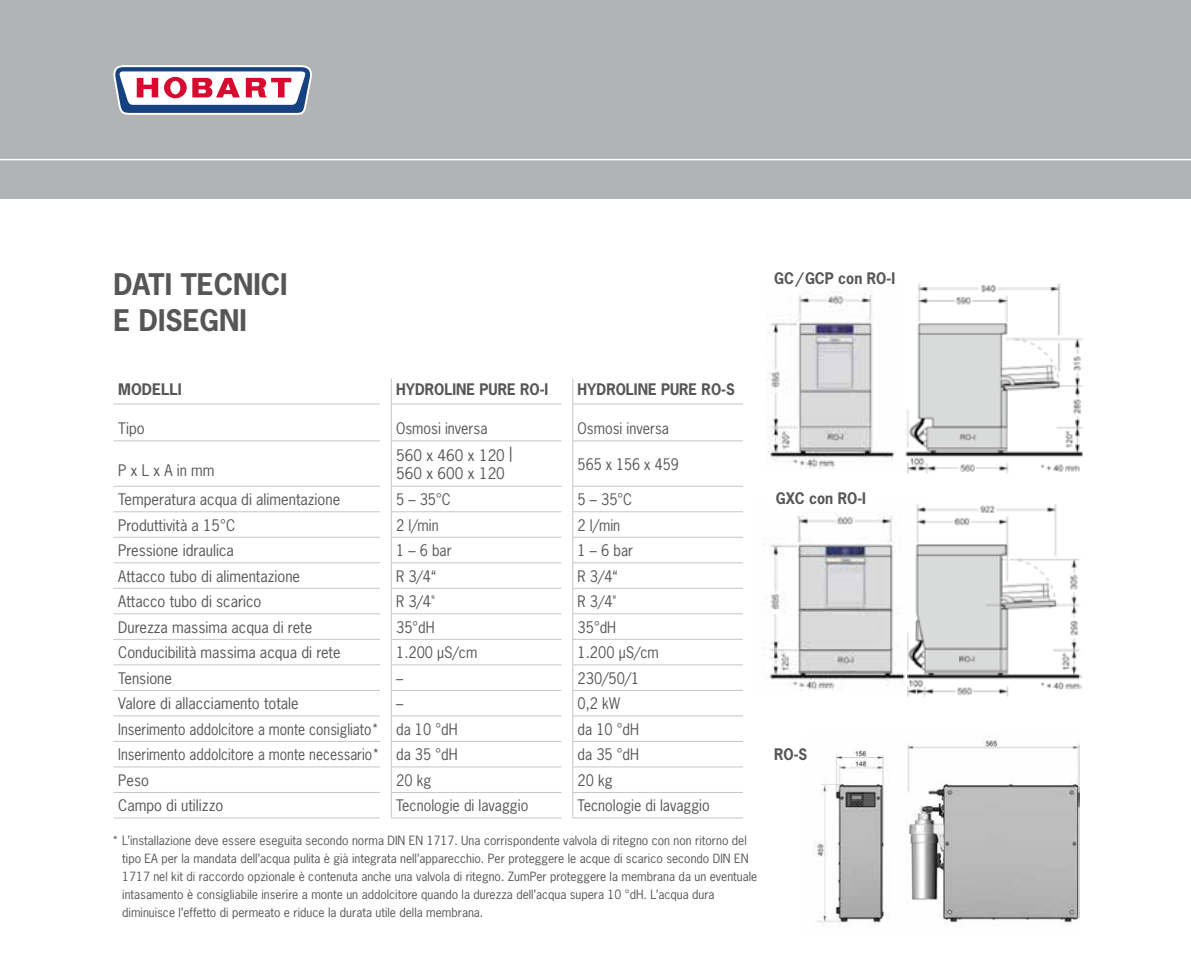
<style>
.page{position:relative;width:1191px;height:964px;background:#fff}
.page>*{position:absolute;margin:0;border:0;box-sizing:border-box;transform-origin:0 0}
.t1{font:700 28px/36px "News Gothic";color:#565656}
.t2{font:15px/18px "News Gothic";color:#565656}
.t3{font:15px "News Gothic";color:#565656;scale:.95 1}
.t4{font:15px "News Gothic";color:#565656;scale:.92 1}
.t5{font:700 15px "News Gothic";color:#565656;scale:.95 1}
.t6{font:15px "News Gothic";color:#565656;scale:.93 1}
.t7{font:700 15px "News Gothic";color:#565656}
.t8{font:12px/18px "News Gothic";color:#565656}
</style>
<div class="page">
<img style="left:769px;top:504px;width:150px;height:186px">
<img style="left:907px;top:505px;width:174px;height:192px">
<img style="left:767px;top:291px;width:128px;height:178px">
<img style="left:905px;top:283px;width:178px;height:191px">
<img style="left:813px;top:735px;width:266px;height:189px">
<hr style="left:113px;top:403px;width:267px;height:1px;background:#c5c6c6">
<hr style="left:391px;top:403px;width:170px;height:1px;background:#c5c6c6">
<hr style="left:572px;top:403px;width:171px;height:1px;background:#c5c6c6">
<svg style="left:391px;top:378px;width:1px;height:62px"></svg>
<svg style="left:572px;top:378px;width:1px;height:62px"></svg>
<hr style="left:113px;top:440px;width:267px;height:1px;background:#c5c6c6">
<hr style="left:391px;top:440px;width:170px;height:1px;background:#c5c6c6">
<hr style="left:391px;top:441px;width:1px;height:45px;background:#c5c6c6">
<hr style="left:572px;top:440px;width:171px;height:1px;background:#c5c6c6">
<hr style="left:572px;top:441px;width:1px;height:45px;background:#c5c6c6">
<hr style="left:113px;top:486px;width:267px;height:1px;background:#c5c6c6">
<hr style="left:391px;top:486px;width:170px;height:1px;background:#c5c6c6">
<hr style="left:572px;top:486px;width:171px;height:1px;background:#c5c6c6">
<hr style="left:113px;top:511px;width:267px;height:1px;background:#c5c6c6">
<hr style="left:391px;top:511px;width:170px;height:1px;background:#c5c6c6">
<hr style="left:572px;top:511px;width:171px;height:1px;background:#c5c6c6">
<hr style="left:113px;top:537px;width:267px;height:1px;background:#c5c6c6">
<hr style="left:391px;top:537px;width:170px;height:1px;background:#c5c6c6">
<hr style="left:572px;top:537px;width:171px;height:1px;background:#c5c6c6">
<hr style="left:113px;top:562px;width:267px;height:1px;background:#c5c6c6">
<hr style="left:391px;top:562px;width:170px;height:1px;background:#c5c6c6">
<hr style="left:572px;top:562px;width:171px;height:1px;background:#c5c6c6">
<hr style="left:113px;top:588px;width:267px;height:1px;background:#c5c6c6">
<hr style="left:391px;top:588px;width:170px;height:1px;background:#c5c6c6">
<hr style="left:572px;top:588px;width:171px;height:1px;background:#c5c6c6">
<hr style="left:113px;top:613px;width:267px;height:1px;background:#c5c6c6">
<hr style="left:391px;top:613px;width:170px;height:1px;background:#c5c6c6">
<hr style="left:572px;top:613px;width:171px;height:1px;background:#c5c6c6">
<hr style="left:113px;top:639px;width:267px;height:1px;background:#c5c6c6">
<hr style="left:391px;top:639px;width:170px;height:1px;background:#c5c6c6">
<hr style="left:572px;top:639px;width:171px;height:1px;background:#c5c6c6">
<hr style="left:113px;top:664px;width:267px;height:1px;background:#c5c6c6">
<hr style="left:391px;top:664px;width:170px;height:1px;background:#c5c6c6">
<hr style="left:572px;top:664px;width:171px;height:1px;background:#c5c6c6">
<hr style="left:113px;top:690px;width:267px;height:1px;background:#c5c6c6">
<hr style="left:391px;top:690px;width:170px;height:1px;background:#c5c6c6">
<hr style="left:572px;top:690px;width:171px;height:1px;background:#c5c6c6">
<hr style="left:113px;top:715px;width:267px;height:1px;background:#c5c6c6">
<hr style="left:391px;top:715px;width:170px;height:1px;background:#c5c6c6">
<hr style="left:572px;top:715px;width:171px;height:1px;background:#c5c6c6">
<hr style="left:113px;top:741px;width:267px;height:1px;background:#c5c6c6">
<hr style="left:391px;top:741px;width:170px;height:1px;background:#c5c6c6">
<hr style="left:572px;top:741px;width:171px;height:1px;background:#c5c6c6">
<hr style="left:113px;top:766px;width:267px;height:1px;background:#c5c6c6">
<hr style="left:391px;top:766px;width:170px;height:1px;background:#c5c6c6">
<hr style="left:572px;top:766px;width:171px;height:1px;background:#c5c6c6">
<hr style="left:113px;top:792px;width:267px;height:1px;background:#c5c6c6">
<hr style="left:391px;top:792px;width:170px;height:1px;background:#c5c6c6">
<svg style="left:391px;top:487px;width:1px;height:330px"></svg>
<hr style="left:572px;top:792px;width:171px;height:1px;background:#c5c6c6">
<svg style="left:572px;top:487px;width:1px;height:330px"></svg>
<hr style="left:113px;top:817px;width:267px;height:1px;background:#c5c6c6">
<hr style="left:391px;top:817px;width:170px;height:1px;background:#c5c6c6">
<hr style="left:572px;top:817px;width:171px;height:1px;background:#c5c6c6">
<div style="left:0;top:0;width:1191px;height:198px;background:#b1b3b4"></div>
<svg style="left:113px;top:65px;width:199px;height:50px;background:#b49fb7"></svg>
<hr style="left:0;top:159px;width:1191px;height:1px;background:#fff">
<h1 class="t1" style="left:113px;top:266px;width:176px">DATI TECNICI<br>E DISEGNI</h1>
<p class="t5" style="left:774px;top:268px;width:129px">GC/GCP con RO-I</p>
<p class="t7" style="left:118px;top:380px;width:65px">MODELLI</p>
<p class="t5" style="left:396px;top:380px;width:162px">HYDROLINE PURE RO-I</p>
<p class="t5" style="left:577px;top:380px;width:167px">HYDROLINE PURE RO-S</p>
<p class="t2" style="left:118px;top:419px;width:28px">Tipo</p>
<p class="t3" style="left:396px;top:419px;width:98px">Osmosi inversa</p>
<p class="t3" style="left:577px;top:419px;width:98px">Osmosi inversa</p>
<p class="t2" style="left:118px;top:461px;width:98px">P x L x A in mm</p>
<p class="t2" style="left:396px;top:446px;width:118px">560 x 460 x 120 |<br>560 x 600 x 120</p>
<p class="t6" style="left:577px;top:454px;width:110px">565 x 156 x 459</p>
<p class="t2" style="left:118px;top:490px;width:223px">Temperatura acqua di alimentazione</p>
<p class="t3" style="left:396px;top:490px;width:59px">5 – 35°C</p>
<p class="t3" style="left:577px;top:490px;width:59px">5 – 35°C</p>
<p class="t2" style="left:118px;top:516px;width:118px">Produttività a 15°C</p>
<p class="t3" style="left:396px;top:515px;width:46px">2 l/min</p>
<p class="t3" style="left:577px;top:515px;width:46px">2 l/min</p>
<p class="t2" style="left:118px;top:541px;width:117px">Pressione idraulica</p>
<p class="t3" style="left:396px;top:541px;width:60px">1 – 6 bar</p>
<p class="t3" style="left:577px;top:541px;width:60px">1 – 6 bar</p>
<p class="t2" style="left:118px;top:567px;width:183px">Attacco tubo di alimentazione</p>
<p class="t3" style="left:396px;top:566px;width:44px">R 3/4“</p>
<p class="t3" style="left:577px;top:566px;width:44px">R 3/4“</p>
<p class="t2" style="left:118px;top:592px;width:145px">Attacco tubo di scarico</p>
<p class="t3" style="left:396px;top:592px;width:42px">R 3/4"</p>
<p class="t3" style="left:577px;top:592px;width:42px">R 3/4"</p>
<p class="t2" style="left:118px;top:618px;width:195px">Durezza massima acqua di rete</p>
<p class="t3" style="left:396px;top:617px;width:42px">35°dH</p>
<p class="t3" style="left:577px;top:617px;width:42px">35°dH</p>
<p class="t2" style="left:118px;top:643px;width:224px">Conducibilità massima acqua di rete</p>
<p class="t3" style="left:396px;top:643px;width:87px">1.200 µS/cm</p>
<p class="t3" style="left:577px;top:643px;width:87px">1.200 µS/cm</p>
<p class="t2" style="left:118px;top:669px;width:55px">Tensione</p>
<p class="t3" style="left:396px;top:668px;width:9px">–</p>
<p class="t3" style="left:577px;top:668px;width:67px">230/50/1</p>
<p class="t2" style="left:118px;top:694px;width:182px">Valore di allacciamento totale</p>
<p class="t3" style="left:396px;top:694px;width:9px">–</p>
<p class="t3" style="left:577px;top:694px;width:46px">0,2 kW</p>
<p class="t4" style="left:118px;top:719px;width:370px">Inserimento addolcitore a monte consigliato* da 10 °dH</p>
<p class="t3" style="left:577px;top:719px;width:66px">da 10 °dH</p>
<p class="t4" style="left:118px;top:745px;width:370px">Inserimento addolcitore a monte necessario* da 35 °dH</p>
<p class="t3" style="left:577px;top:745px;width:66px">da 35 °dH</p>
<p class="t2" style="left:118px;top:771px;width:32px">Peso</p>
<p class="t3" style="left:396px;top:770px;width:39px">20 kg</p>
<p class="t3" style="left:577px;top:770px;width:39px">20 kg</p>
<p class="t2" style="left:118px;top:796px;width:107px">Campo di utilizzo</p>
<p class="t3" style="left:396px;top:796px;width:141px">Tecnologie di lavaggio</p>
<p class="t3" style="left:577px;top:796px;width:141px">Tecnologie di lavaggio</p>
<p class="t8" style="left:122px;top:831px;width:636px;text-indent:-10px">* L’installazione deve essere eseguita secondo norma DIN EN 1717. Una corrispondente valvola di ritegno con non ritorno del tipo EA per la mandata dell’acqua pulita è già integrata nell’apparecchio. Per proteggere le acque di scarico secondo DIN EN 1717 nel kit di raccordo opzionale è contenuta anche una valvola di ritegno. ZumPer proteggere la membrana da un eventuale intasamento è consigliabile inserire a monte un addolcitore quando la durezza dell’acqua supera 10 °dH. L’acqua dura diminuisce l’effetto di permeato e riduce la durata utile della membrana.</p>
<p class="t5" style="left:776px;top:488px;width:96px">GXC con RO-I</p>
<p class="t5" style="left:774px;top:744px;width:37px">RO-S</p>
</div>
